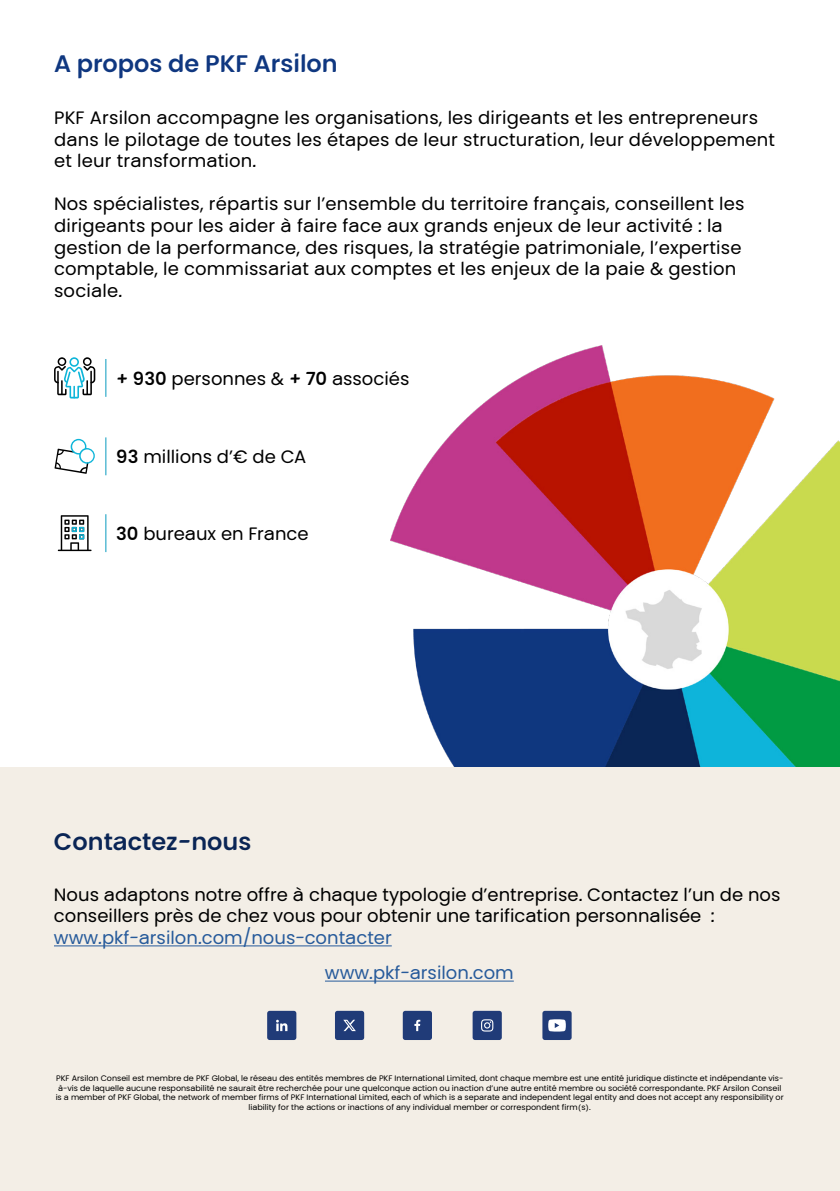
<style>
.page{position:relative;width:840px;height:1191px;background:#fff}
.page>*{position:absolute;margin:0;border:0;box-sizing:border-box;transform-origin:0 0}
.t1{font:700 24px "PKF Global Sans";color:#0f3780}
.t2{font:700 24px "PKF Global Sans";color:#0a2555}
.t3{font:18px/21.6px "PKF Global Sans";letter-spacing:.01em;color:#000}
.t4{font:18px/35.2px "PKF Global Sans";color:#275b9b}
.t5{font:8px/9.6px "PKF Global Sans";color:#000;text-align:center}
.s1{font-weight:700}
</style>
<div class="page">
<svg style="left:58px;top:515px;width:33px;height:36px"></svg>
<svg style="left:54px;top:439px;width:41px;height:35px"></svg>
<hr style="left:105px;top:359px;width:1px;height:38px;background:#099bbf">
<hr style="left:105px;top:437px;width:1px;height:38px;background:#099bbf">
<hr style="left:105px;top:514px;width:1px;height:38px;background:#099bbf">
<img style="left:390px;top:345px;width:449px;height:423px">
<svg style="left:54px;top:357px;width:41px;height:41px"></svg>
<div style="left:0;top:768px;width:839px;height:423px;background:#f3eee6"></div>
<hr style="left:54px;top:945px;width:337px;height:1px;background:#275b9b">
<hr style="left:325px;top:980px;width:188px;height:1px;background:#275b9b">
<div style="left:267px;top:1010px;width:29px;height:30px;background:#203b78;border-radius:3px"></div>
<svg style="left:276px;top:1019px;width:11px;height:12px"></svg>
<div style="left:402px;top:1010px;width:30px;height:30px;background:#203b78;border-radius:3px"></div>
<svg style="left:414px;top:1019px;width:6px;height:12px"></svg>
<div style="left:472px;top:1010px;width:29px;height:30px;background:#203b78;border-radius:3px"></div>
<svg style="left:481px;top:1019px;width:12px;height:12px"></svg>
<div style="left:335px;top:1010px;width:29px;height:30px;background:#203b78;border-radius:3px"></div>
<svg style="left:343px;top:1019px;width:12px;height:12px"></svg>
<div style="left:542px;top:1010px;width:29px;height:30px;background:#203b78;border-radius:3px"></div>
<svg style="left:548px;top:1019px;width:17px;height:12px"></svg>
<h1 class="t1" style="left:54px;top:48px;width:285px">A propos de PKF Arsilon</h1>
<p class="t3" style="left:54px;top:107px;width:722px">PKF Arsilon accompagne les organisations, les dirigeants et les entrepreneurs dans le pilotage de toutes les étapes de leur structuration, leur développement et leur transformation.</p>
<p class="t3" style="left:54px;top:193px;width:691px">Nos spécialistes, répartis sur l’ensemble du territoire français, conseillent les dirigeants pour les aider à faire face aux grands enjeux de leur activité : la gestion de la performance, des risques, la stratégie patrimoniale, l’expertise comptable, le commissariat aux comptes et les enjeux de la paie &amp; gestion sociale.</p>
<p class="t3" style="left:116px;top:367px;width:294px"><span class="s1">+ 930</span> personnes &amp; <span class="s1">+ 70</span> associés</p>
<p class="t3" style="left:116px;top:446px;width:191px"><span class="s1">93</span> millions d’€ de CA</p>
<p class="t3" style="left:116px;top:523px;width:194px"><span class="s1">30</span> bureaux en France</p>
<h1 class="t2" style="left:54px;top:827px;width:199px">Contactez-nous</h1>
<p class="t3" style="left:54px;top:884px;width:727px">Nous adaptons notre offre à chaque typologie d’entreprise. Contactez l’un de nos conseillers près de chez vous pour obtenir une tarification personnalisée :</p>
<p class="t4" style="left:325px;top:920px;width:190px;text-indent:-271px">www.pkf-arsilon.com/nous-contacter www.pkf-arsilon.com</p>
<p class="t5" style="left:56px;top:1073px;width:729px">PKF Arsilon Conseil est membre de PKF Global, le réseau des entités membres de PKF International Limited, dont chaque membre est une entité juridique distincte et indépendante vis&shy;à-vis de laquelle aucune responsabilité ne saurait être recherchée pour une quelconque action ou inaction d’une autre entité membre ou société correspondante. PKF Arsilon Conseil is a member of PKF Global, the network of member firms of PKF International Limited, each of which is a separate and independent legal entity and does not accept any responsibility or liability for the actions or inactions of any individual member or correspondent firm(s).</p>
</div>
